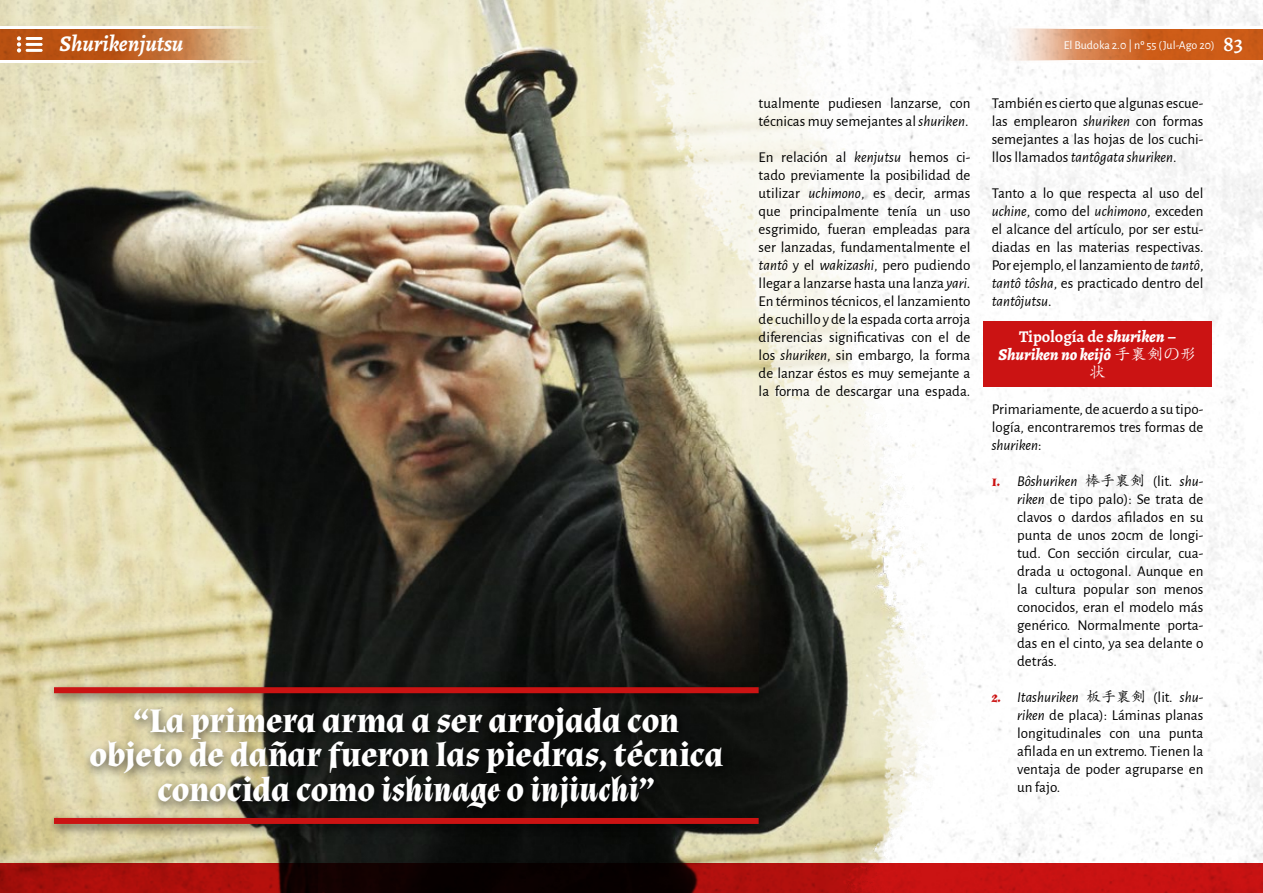
<style>
.page{position:relative;width:1263px;height:893px;background:#fff}
.page>*{position:absolute;margin:0;border:0;box-sizing:border-box;transform-origin:0 0}
.t1{font:700 34.5px/34.5px "Almendra";letter-spacing:-.005em;color:#fff;text-align:center}
.t2{font:italic 700 22.5px "Alegreya";color:#fff}
.t3{font:italic 800 16.5px/18px "Alegreya";color:#fff;text-align:center}
.t4{font:16.5px "Adobe Kaiti Std";color:#fff}
.t5{font:15px/18px "Alegreya Sans";color:#000;text-align:justify}
.t6{font:12px "Alegreya Sans";color:#fff}
.s1{font-family:"Alegreya";font-weight:500;font-size:22.5px}
.s2{font-style:italic}
.s3{font-weight:700;font-style:normal}
.s4{font-family:"Adobe Kaiti Std";font-weight:400;font-style:normal}
.s5{font-family:"Almendra";font-weight:700;font-style:italic;color:#cb1313}
.s6{font-family:"Adobe Kaiti Std"}
</style>
<div class="page">
<img style="left:981px;top:0;width:282px;height:863px">
<img style="left:0;top:0;width:981px;height:863px">
<svg style="left:0;top:863px;width:1263px;height:30px;background:#800b0a"></svg>
<div style="left:983px;top:321px;width:229px;height:65px;background:#cb1313"></div>
<div style="left:47px;top:682px;width:723px;height:155px;background:#000;opacity:.58"></div>
<div style="left:54px;top:818px;width:705px;height:6px;background:#cb1313"></div>
<div style="left:54px;top:687px;width:705px;height:6px;background:#cb1313"></div>
<svg style="left:0;top:28px;width:271px;height:33px;background:#c8804a"></svg>
<svg style="left:0;top:27px;width:271px;height:1px"></svg>
<svg style="left:0;top:61px;width:271px;height:2px"></svg>
<svg style="left:992px;top:28px;width:271px;height:33px;background:#da8d5f"></svg>
<hr style="left:992px;top:27px;width:271px;height:1px;background:#fffefe">
<hr style="left:992px;top:61px;width:271px;height:2px;background:#fffefe">
<svg style="left:17px;top:36px;width:4px;height:17px"></svg>
<hr style="left:26px;top:37px;width:17px;height:3px;background:#fff">
<hr style="left:26px;top:43px;width:17px;height:3px;background:#fff">
<hr style="left:26px;top:49px;width:17px;height:3px;background:#fff">
<h2 class="t2" style="left:60px;top:28px;width:125px">Shurikenjutsu</h2>
<p class="t6" style="left:1064px;top:37px;width:181px">El Budoka 2.0 | nº 55 (Jul-Ago 20) <span class="s1">83</span></p>
<h1 class="t1" style="left:89px;top:703px;width:635px">“La primera arma a ser arrojada con objeto de dañar fueron las piedras, técnica conocida como <span class="s2">ishinage</span> o <span class="s2">injiuchi</span>”</h1>
<p class="t5" style="left:759px;top:93px;width:213px">tualmente pudiesen lanzarse, con técnicas muy semejantes al <span class="s2">shuriken</span>.</p>
<p class="t5" style="left:759px;top:147px;width:213px">En relación al <span class="s2">kenjutsu</span> hemos ci&shy;tado previamente la posibilidad de utilizar <span class="s2">uchimono</span>, es decir, armas que principalmente tenía un uso esgrimido, fueran empleadas para ser lanzadas, fundamentalmente el <span class="s2">tantô</span> y el <span class="s2">wakizashi</span>, pero pudiendo llegar a lanzarse hasta una lanza <span class="s2">yari</span>.<br>En términos técnicos, el lanzamiento de cuchillo y de la espada corta arroja diferencias significativas con el de los <span class="s2">shuriken</span>, sin embargo, la forma de lanzar éstos es muy semejante a la forma de descargar una espada.</p>
<p class="t5" style="left:992px;top:93px;width:213px">También es cierto que algunas escue&shy;las emplearon <span class="s2">shuriken</span> con formas semejantes a las hojas de los cuchi&shy;llos llamados <span class="s2">tantôgata shuriken</span>.</p>
<p class="t5" style="left:992px;top:183px;width:213px">Tanto a lo que respecta al uso del <span class="s2">uchine</span>, como del <span class="s2">uchimono</span>, exceden el alcance del artículo, por ser estu&shy;diadas en las materias respectivas.<br>Por ejemplo, el lanzamiento de <span class="s2">tantô</span>, <span class="s2">tantô tôsha</span>, es practicado dentro del <span class="s2">tantôjutsu</span>.</p>
<p class="t3" style="left:998px;top:327px;width:200px"><span class="s3">Tipología de</span> shuriken <span class="s3">–<br></span>Shuriken no keijô <span class="s4">手裏剣の形</span></p>
<p class="t4" style="left:1089px;top:362px;width:18px">状</p>
<p class="t5" style="left:992px;top:399px;width:213px">Primariamente, de acuerdo a su tipo&shy;logía, encontraremos tres formas de <span class="s2">shuriken</span>:</p>
<p class="t5" style="left:1017px;top:471px;width:188px;text-indent:-26px"><span class="s5">1.</span> <span class="s2">Bôshuriken</span> <span class="s6">棒手裏剣</span> (lit. <span class="s2">shu&shy;riken</span> de tipo palo): Se trata de clavos o dardos afilados en su punta de unos 20cm de longi&shy;tud. Con sección circular, cua&shy;drada u octogonal. Aunque en la cultura popular son menos conocidos, eran el modelo más genérico. Normalmente porta&shy;das en el cinto, ya sea delante o detrás.</p>
<p class="t5" style="left:1017px;top:687px;width:188px;text-indent:-26px"><span class="s5">2.</span> <span class="s2">Itashuriken</span> <span class="s6">板手裏剣</span> (lit. <span class="s2">shu&shy;riken</span> de placa): Láminas planas longitudinales con una punta afilada en un extremo. Tienen la ventaja de poder agruparse en un fajo.</p>
</div>
